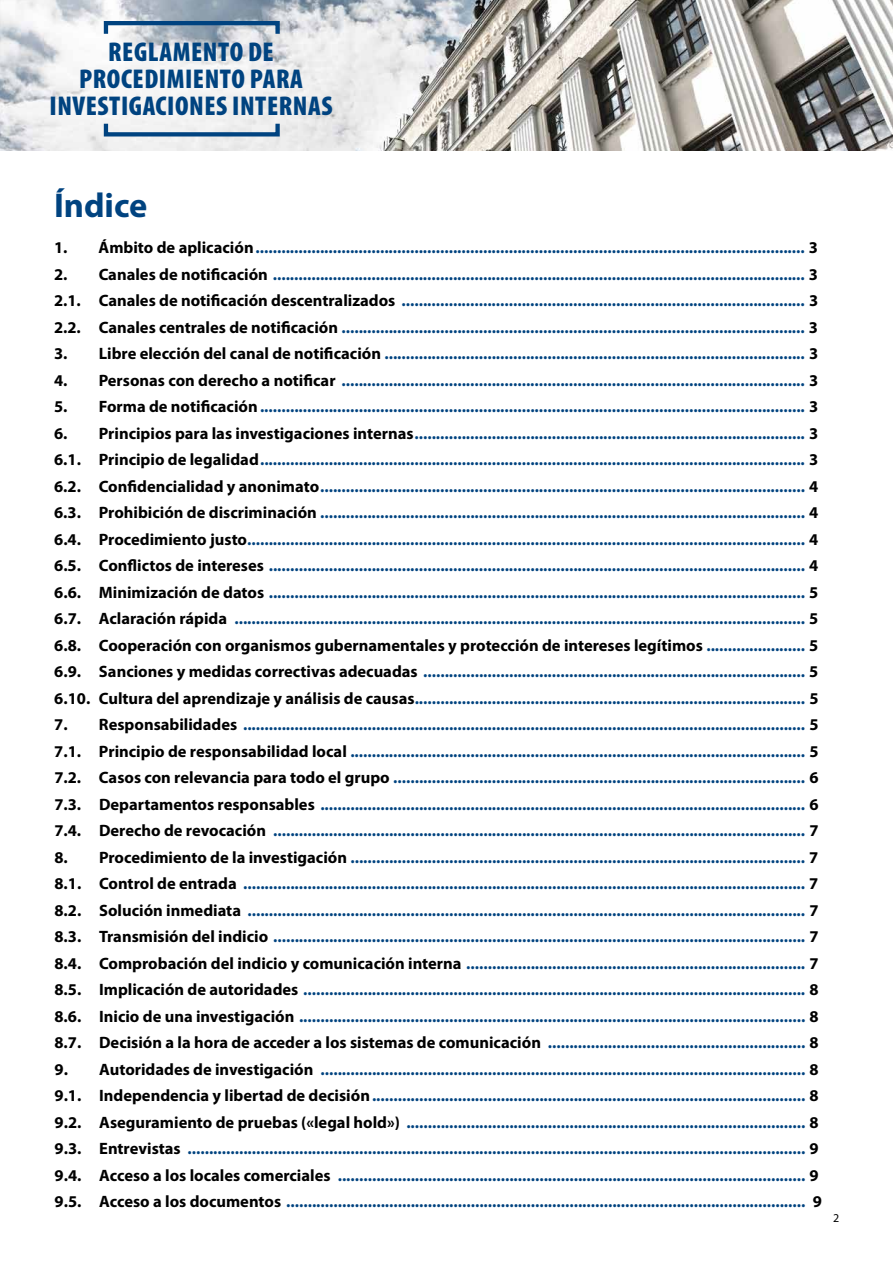
<style>
.page{position:relative;width:893px;height:1263px;background:#fff}
.page>*{position:absolute;margin:0;border:0;box-sizing:border-box;transform-origin:0 0}
.t1{font:700 34.5px "Myriad Pro";color:#004380}
.t2{font:900 condensed 27.3px/27.3px "Myriad Pro";letter-spacing:.02em;color:#004380;text-align:center}
.t3{font:700 16.5px/26.5px "Myriad Pro";color:#004380;text-align:justify}
.t4{font:12px "Myriad Pro";color:#000}
.s1{color:#000}
</style>
<div class="page">
<img style="left:0;top:0;width:893px;height:151px">
<div style="left:104px;top:21px;width:176px;height:15px;border:4px solid #004380"></div>
<div style="left:104px;top:122px;width:176px;height:14px;border:4px solid #004380"></div>
<h2 class="t2" style="left:50px;top:38px;width:285px">REGLAMENTO DE<br>PROCEDIMIENTO PARA<br>INVESTIGACIONES INTERNAS</h2>
<h1 class="t1" style="left:54px;top:186px;width:95px">Índice</h1>
<p class="t3" style="left:54px;top:235px;width:765px"><span class="s1">1. Ámbito de aplicación</span>................................................................................................................................ <span class="s1">3</span></p>
<p class="t3" style="left:54px;top:261px;width:766px"><span class="s1">2. Canales de notificación</span> ............................................................................................................................ <span class="s1">3<br>2.1. Canales de notificación descentralizados</span> .............................................................................................. <span class="s1">3<br>2.2. Canales centrales de notificación</span> ............................................................................................................ <span class="s1">3</span></p>
<p class="t3" style="left:54px;top:341px;width:766px"><span class="s1">3. Libre elección del canal de notificación</span> .................................................................................................. <span class="s1">3</span></p>
<p class="t3" style="left:54px;top:367px;width:766px"><span class="s1">4. Personas con derecho a notificar</span> ............................................................................................................ <span class="s1">3</span></p>
<p class="t3" style="left:54px;top:394px;width:766px"><span class="s1">5. Forma de notificación</span>............................................................................................................................... <span class="s1">3</span></p>
<p class="t3" style="left:54px;top:420px;width:766px"><span class="s1">6. Principios para las investigaciones internas</span>........................................................................................... <span class="s1">3<br>6.1. Principio de legalidad</span>............................................................................................................................... <span class="s1">3<br>6.2. Confidencialidad y anonimato</span>................................................................................................................. <span class="s1">4<br>6.3. Prohibición de discriminación</span> ................................................................................................................. <span class="s1">4<br>6.4. Procedimiento justo</span>.................................................................................................................................. <span class="s1">4<br>6.5. Conflictos de intereses</span> ............................................................................................................................. <span class="s1">4<br>6.6. Minimización de datos</span> ............................................................................................................................. <span class="s1">5<br>6.7. Aclaración rápida</span> ..................................................................................................................................... <span class="s1">5<br>6.8. Cooperación con organismos gubernamentales y protección de intereses legítimos</span> ....................... <span class="s1">5<br>6.9. Sanciones y medidas correctivas adecuadas</span> ......................................................................................... <span class="s1">5<br>6.10. Cultura del aprendizaje y análisis de causas</span>........................................................................................... <span class="s1">5</span></p>
<p class="t3" style="left:54px;top:712px;width:766px"><span class="s1">7. Responsabilidades</span> ................................................................................................................................... <span class="s1">5<br>7.1. Principio de responsabilidad local</span> .......................................................................................................... <span class="s1">5<br>7.2. Casos con relevancia para todo el grupo</span> ................................................................................................ <span class="s1">6<br>7.3. Departamentos responsables</span> ................................................................................................................. <span class="s1">6<br>7.4. Derecho de revocación</span> ............................................................................................................................ <span class="s1">7</span></p>
<p class="t3" style="left:54px;top:844px;width:766px"><span class="s1">8. Procedimiento de la investigación</span> .......................................................................................................... <span class="s1">7<br>8.1. Control de entrada</span> ................................................................................................................................... <span class="s1">7<br>8.2. Solución inmediata</span> .................................................................................................................................. <span class="s1">7<br>8.3. Transmisión del indicio</span> ............................................................................................................................ <span class="s1">7<br>8.4. Comprobación del indicio y comunicación interna</span> ............................................................................... <span class="s1">7<br>8.5. Implicación de autoridades</span> ..................................................................................................................... <span class="s1">8<br>8.6. Inicio de una investigación</span> ...................................................................................................................... <span class="s1">8<br>8.7. Decisión a la hora de acceder a los sistemas de comunicación</span> ............................................................ <span class="s1">8</span></p>
<p class="t3" style="left:55px;top:1056px;width:769px;text-align:left"><span class="s1">9. Autoridades de investigación</span> ................................................................................................................. <span class="s1">8<br>9.1. Independencia y libertad de decisión</span>..................................................................................................... <span class="s1">8<br>9.2. Aseguramiento de pruebas («legal hold»)</span> ............................................................................................. <span class="s1">8<br>9.3. Entrevistas</span> ................................................................................................................................................ <span class="s1">9<br>9.4. Acceso a los locales comerciales</span> ............................................................................................................. <span class="s1">9<br>9.5. Acceso a los documentos</span> ......................................................................................................................... <span class="s1">9</span></p>
<p class="t4" style="left:833px;top:1211px;width:8px">2</p>
</div>
